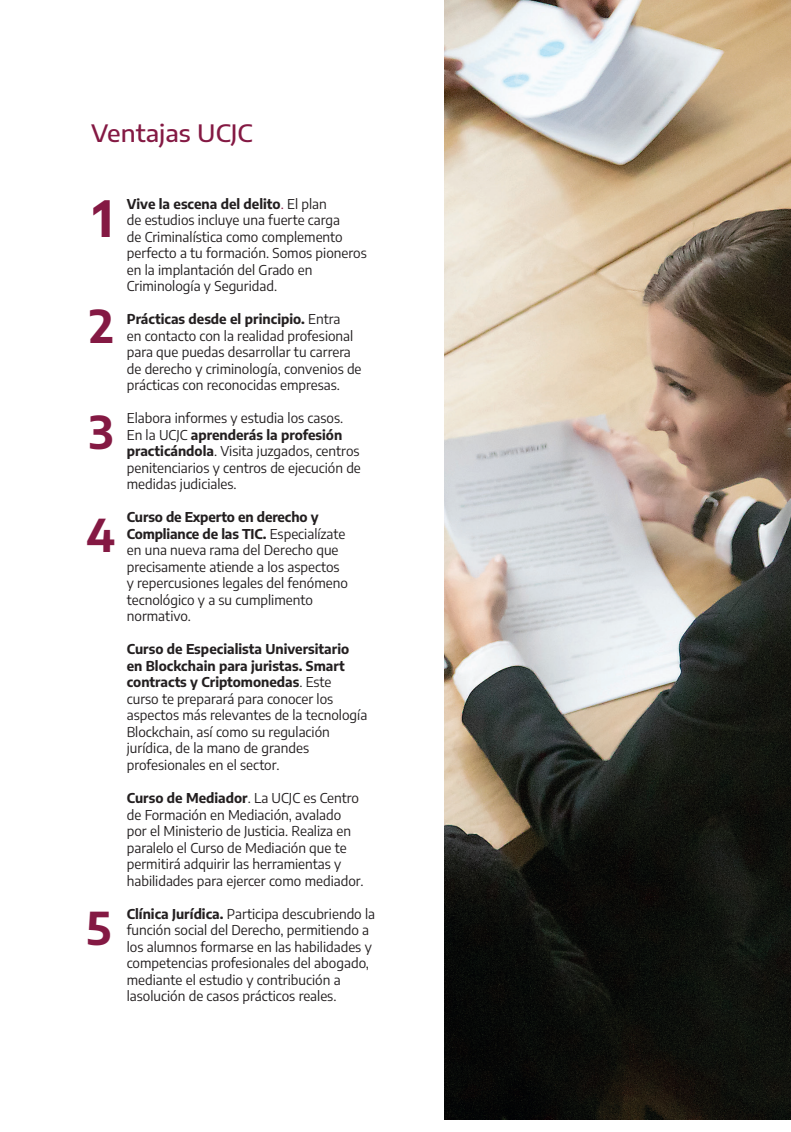
<style>
.page{position:relative;width:791px;height:1132px;background:#fff}
.page>*{position:absolute;margin:0;border:0;box-sizing:border-box;transform-origin:0 0}
.t1{font:700 49.5px "Encode Sans";color:#841943}
.t2{font:700 45px "Encode Sans";color:#841943}
.Header_2{font:500 24px "Encode Sans Semi Expanded";color:#841943}
.t3{font:13.5px/16.5px "Encode Sans";color:#231f20}
.s1{font-weight:700}
.s2{color:#841943}
</style>
<div class="page">
<img style="left:445px;top:0;width:346px;height:1119px">
<p class="Header_2" style="left:91px;top:116px;width:163px">Ventajas UCJC</p>
<p class="t1" style="left:93px;top:184px;width:22px">1</p>
<p class="t2" style="left:89px;top:295px;width:26px">2</p>
<p class="t2" style="left:89px;top:401px;width:26px">3</p>
<p class="t2" style="left:86px;top:504px;width:30px">4</p>
<p class="t2" style="left:86px;top:896px;width:26px">5</p>
<p class="t3" style="left:127px;top:194px;width:241px"><span class="s1">Vive la escena del delito</span><span class="s2">.</span> El plan<br>de estudios incluye una fuerte carga<br>de Criminalística como complemento perfecto a tu formación. Somos pioneros en la implantación del Grado en Criminología y Seguridad.</p>
<p class="t3" style="left:127px;top:310px;width:236px"><span class="s1">Prácticas desde el principio.</span> Entra<br>en contacto con la realidad profesional para que puedas desarrollar tu carrera de derecho y criminología, convenios de prácticas con reconocidas empresas.</p>
<p class="t3" style="left:127px;top:409px;width:236px">Elabora informes y estudia los casos.<br>En la UCJC <span class="s1">aprenderás la profesión practicándola</span>. Visita juzgados, centros penitenciarios y centros de ejecución de medidas judiciales.</p>
<p class="t3" style="left:127px;top:508px;width:223px"><span class="s1">Curso de Experto en derecho y<br>Compliance de las TIC.</span> Especialízate en una nueva rama del Derecho que precisamente atiende a los aspectos y repercusiones legales del fenómeno tecnológico y a su cumplimento normativo.</p>
<p class="t3" style="left:127px;top:640px;width:242px"><span class="s1">Curso de Especialista Universitario en Blockchain para juristas. Smart contracts y Criptomonedas</span>. Este<br>curso te preparará para conocer los aspectos más relevantes de la tecnología Blockchain, así como su regulación jurídica, de la mano de grandes profesionales en el sector.</p>
<p class="t3" style="left:127px;top:788px;width:238px"><span class="s1">Curso de Mediador</span>. La UCJC es Centro de Formación en Mediación, avalado por el Ministerio de Justicia. Realiza en paralelo el Curso de Mediación que te permitirá adquirir las herramientas y habilidades para ejercer como mediador.</p>
<p class="t3" style="left:127px;top:904px;width:250px"><span class="s1">Clínica Jurídica.</span> Participa descubriendo la función social del Derecho, permitiendo a los alumnos formarse en las habilidades y competencias profesionales del abogado, mediante el estudio y contribución a lasolución de casos prácticos reales.</p>
</div>
